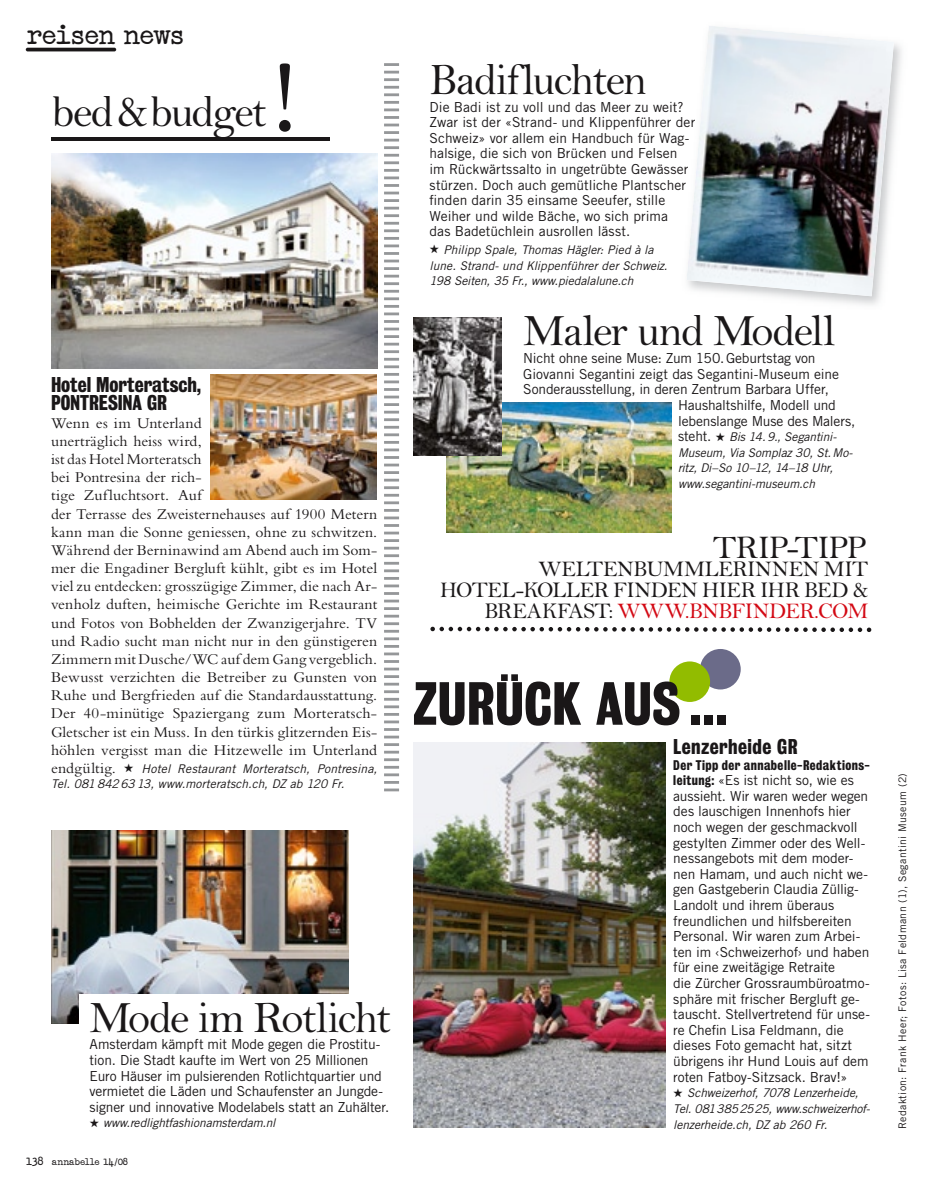
<style>
.page{position:relative;width:936px;height:1191px;background:#fff}
.page>*{position:absolute;margin:0;border:0;box-sizing:border-box;transform-origin:0 0}
.t1{font:55.35px "Bureau Grotesque Three Seven";letter-spacing:-.005em;color:#1a1718}
.t2{font:45px "Bell MT Std";letter-spacing:-.04em;color:#1a1718}
.t3{font:33px "Bell MT Std";letter-spacing:-.035em;color:#1a1718}
.t4{font:25.5px "Passport";letter-spacing:-.005em;color:#1a1718}
.t5{font:22.5px/21px "Bell MT Std";letter-spacing:-.025em;color:#1a1718;text-align:right}
.t6{font:19.5px/18px "Bureau Grotesque Three Seven";color:#1a1718}
.t7{font:19.5px "Bureau Grotesque Three Seven";letter-spacing:.02em;color:#1a1718}
.t8{font:15.6px/18.1px "Bembo Std";letter-spacing:.005em;color:#1a1718}
.t9{font:13.8px/15.6px "Trade Gothic LT Std";letter-spacing:-.005em;color:#1a1718}
.t10{font:12.75px "Bureau Grotesque Three Seven";letter-spacing:.035em;color:#1a1718}
.t11{font:italic 12px/15.6px "Trade Gothic LT Std";letter-spacing:-.005em;color:#1a1718}
.t12{font:10.5px "Trade Gothic LT Std";letter-spacing:.035em;color:#1a1718}
.t13{font:9px "Passport";letter-spacing:.01em;color:#1a1718}
.s1{font-family:"Bembo Std";font-style:normal;font-size:15.6px}
.s2{font-size:10.5px}
.s3{font-style:normal;font-size:13.8px}
.s4{color:#d30914}
.s5{font-family:"Bureau Grotesque Three Seven";font-size:12.75px}
</style>
<div class="page">
<img style="left:51px;top:830px;width:298px;height:193px">
<svg style="left:384px;top:63px;width:15px;height:728px"></svg>
<img style="left:51px;top:153px;width:326px;height:215px">
<img style="left:210px;top:375px;width:166px;height:124px">
<img style="left:414px;top:742px;width:251px;height:385px">
<div style="left:79px;top:994px;width:297px;height:143px;background:#fff"></div>
<img style="left:686px;top:26px;width:207px;height:270px">
<img style="left:446px;top:402px;width:225px;height:131px">
<img style="left:414px;top:318px;width:87px;height:137px">
<hr style="left:26px;top:48px;width:90px;height:3px;background:#1a1718;border-radius:2px">
<hr style="left:51px;top:138px;width:279px;height:3px;background:#1a1718">
<svg style="left:430px;top:626px;width:441px;height:6px"></svg>
<svg style="left:279px;top:63px;width:11px;height:69px"></svg>
<h3 class="t4" style="left:26px;top:18px;width:159px">reisen news</h3>
<h2 class="t2" style="left:52px;top:86px;width:216px">bed &amp; budget</h2>
<h3 class="t6" style="left:51px;top:375px;width:152px">Hotel Morteratsch,<br>PONTRESINA GR</h3>
<p class="t8" style="left:51px;top:413px;width:328px">Wenn es im Unterland<br>unerträglich heiss wird,<br>ist das Hotel Morteratsch<br>bei Pontresina der rich-<br>tige Zufluchtsort. Auf<br>der Terrasse des Zweisternehauses auf 1900 Metern kann man die Sonne geniessen, ohne zu schwitzen.<br>Während der Berninawind am Abend auch im Som&shy;mer die Engadiner Bergluft kühlt, gibt es im Hotel viel zu entdecken: grosszügige Zimmer, die nach Ar&shy;venholz duften, heimische Gerichte im Restaurant und Fotos von Bobhelden der Zwanzigerjahre. TV und Radio sucht man nicht nur in den günstigeren Zimmern mit Dusche/WC auf dem Gang vergeblich.<br>Bewusst verzichten die Betreiber zu Gunsten von Ruhe und Bergfrieden auf die Standardausstattung.<br>Der 40-minütige Spaziergang zum Morteratsch-Gletscher ist ein Muss. In den türkis glitzernden Eis&shy;höhlen vergisst man die Hitzewelle im Unterland</p>
<p class="t11" style="left:51px;top:761px;width:328px"><span class="s1">endgültig.</span> ★ Hotel Restaurant Morteratsch, Pontresina,<br>Tel. 081 842 63 13, www.morteratsch.ch, DZ ab 120 Fr.</p>
<h2 class="t2" style="left:90px;top:992px;width:303px">Mode im Rotlicht</h2>
<p class="t9" style="left:90px;top:1036px;width:301px">Amsterdam kämpft mit Mode gegen die Prostitu&shy;tion. Die Stadt kaufte im Wert von 25 Millionen Euro Häuser im pulsierenden Rotlichtquartier und vermietet die Läden und Schaufenster an Jungde&shy;signer und innovative Modelabels statt an Zuhälter.</p>
<p class="t11" style="left:90px;top:1115px;width:187px">★ www.redlightfashionamsterdam.nl</p>
<p class="t13" style="left:26px;top:1156px;width:103px"><span class="s2">138</span> annabelle 14/08</p>
<h2 class="t2" style="left:429px;top:54px;width:219px">Badifluchten</h2>
<p class="t9" style="left:429px;top:99px;width:267px">Die Badi ist zu voll und das Meer zu weit?<br>Zwar ist der «Strand- und Klippenführer der Schweiz» vor allem ein Handbuch für Wag&shy;halsige, die sich von Brücken und Felsen im Rückwärtssalto in ungetrübte Gewässer stürzen. Doch auch gemütliche Plantscher finden darin 35 einsame Seeufer, stille Weiher und wilde Bäche, wo sich prima<br>das Badetüchlein ausrollen lässt.</p>
<p class="t11" style="left:429px;top:242px;width:239px">★ Philipp Spale, Thomas Hägler: Pied à la lune. Strand- und Klippenführer der Schweiz.<br>198 Seiten, 35 Fr., www.piedalalune.ch</p>
<h2 class="t2" style="left:523px;top:306px;width:314px">Maler und Modell</h2>
<p class="t9" style="left:523px;top:350px;width:294px">Nicht ohne seine Muse: Zum 150. Geburtstag von</p>
<p class="t9" style="left:523px;top:366px;width:317px">Giovanni Segantini zeigt das Segantini-Museum eine</p>
<p class="t9" style="left:523px;top:381px;width:307px">Sonderausstellung, in deren Zentrum Barbara Uffer,</p>
<p class="t9" style="left:678px;top:397px;width:159px">Haushaltshilfe, Modell und</p>
<p class="t9" style="left:678px;top:413px;width:179px">lebenslange Muse des Malers,</p>
<p class="t11" style="left:678px;top:429px;width:176px"><span class="s3">steht.</span> ★ Bis 14. 9., Segantini-<br>Museum, Via Somplaz 30, St. Mo&shy;ritz, Di–So 10–12, 14–18 Uhr, www.segantini-museum.ch</p>
<h3 class="t3" style="left:712px;top:528px;width:156px">TRIP-TIPP</h3>
<h3 class="t5" style="left:440px;top:558px;width:429px">WELTENBUMMLERINNEN MIT<br>HOTEL-KOLLER FINDEN HIER IHR BED &amp;<br>BREAKFAST: <span class="s4">WWW.BNBFINDER.COM</span></h3>
<h1 class="t1" style="left:412px;top:671px;width:316px">ZURÜCK AUS ...</h1>
<h3 class="t7" style="left:673px;top:735px;width:126px">Lenzerheide GR</h3>
<p class="t10" style="left:673px;top:757px;width:198px">Der Tipp der annabelle-Redaktions-</p>
<p class="t9" style="left:673px;top:772px;width:198px"><span class="s5">leitung:</span> «Es ist nicht so, wie es aussieht. Wir waren weder wegen des lauschigen Innenhofs hier noch wegen der geschmackvoll gestylten Zimmer oder des Well&shy;ness angebots mit dem moder&shy;nen Hamam, und auch nicht we&shy;gen Gastgeberin Claudia Züllig-<br>Landolt und ihrem überaus freundlichen und hilfsbereiten<br>Personal. Wir waren zum Arbei&shy;ten im ‹Schweizerhof› und haben für eine zweitägige Retraite<br>die Zürcher Grossraumbüroatmo&shy;sphäre mit frischer Bergluft ge&shy;tauscht. Stellvertretend für unse&shy;re Chefin Lisa Feldmann, die dieses Foto gemacht hat, sitzt übrigens ihr Hund Louis auf dem roten Fatboy-Sitzsack. Brav!»</p>
<p class="t11" style="left:673px;top:1085px;width:198px">★ Schweizerhof, 7078 Lenzerheide,<br>Tel. 081 385 25 25, www.schweizerhof&shy;lenzerheide.ch, DZ ab 260 Fr.</p>
<p class="t12" style="left:896px;top:1129px;width:357px;rotate:-90deg">Redaktion: Frank Heer; Fotos: Lisa Feldmann (1), Segantini Museum (2)</p>
</div>
